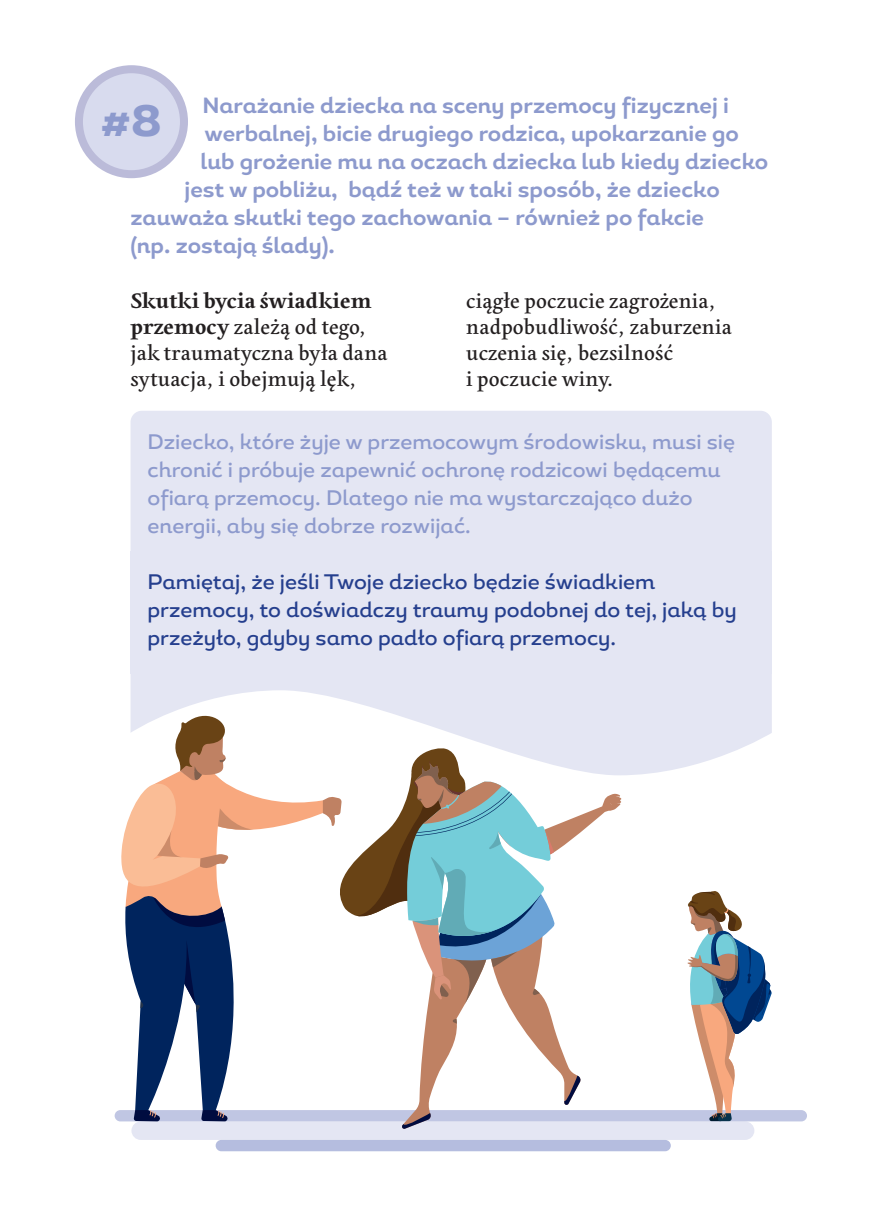
<style>
.page{position:relative;width:874px;height:1225px;background:#fff}
.page>*{position:absolute;margin:0;border:0;box-sizing:border-box;transform-origin:0 0}
.t1{font:800 44px "Magallanes";color:#8d9acd}
.t2{font:700 22px "Magallanes";color:#8d9acd}
.t3{font:22px/26px "Edita";letter-spacing:.01em;color:#231f20}
.t4{font:500 21px/28px "Magallanes";color:#8d9acd}
.t5{font:500 21px/28px "Magallanes";color:#253f8e}
.s1{font-weight:700}
</style>
<div class="page">
<div style="left:131px;top:1121px;width:623px;height:19px;background:#e4e6f3;border-radius:9px"></div>
<div style="left:215px;top:1140px;width:455px;height:11px;background:#b5bddf;border-radius:6px"></div>
<div style="left:115px;top:1110px;width:691px;height:11px;background:#c0c6e3;border-radius:6px"></div>
<div style="left:130px;top:411px;width:641px;height:140px;background:#e4e6f3"></div>
<div style="left:130px;top:551px;width:641px;height:122px;background:#e4e6f3"></div>
<svg style="left:130px;top:673px;width:641px;height:102px;background:#e7e9f4"></svg>
<div style="left:79px;top:69px;width:105px;height:105px;background:#d8dbee;border-radius:50%"></div>
<div style="left:75px;top:65px;width:113px;height:113px;border:8px solid #bbbbd9;border-radius:50%"></div>
<svg style="left:687px;top:891px;width:84px;height:230px"></svg>
<svg style="left:121px;top:707px;width:500px;height:422px"></svg>
<p class="t2" style="left:202px;top:91px;width:527px">Narażanie dziecka na sceny przemocy fizycznej i</p>
<p class="t2" style="left:204px;top:119px;width:535px">werbalnej, bicie drugiego rodzica, upokarzanie go</p>
<p class="t2" style="left:200px;top:147px;width:569px">lub grożenie mu na oczach dziecka lub kiedy dziecko</p>
<p class="t2" style="left:184px;top:175px;width:536px">jest w pobliżu, bądź też w taki sposób, że dziecko</p>
<p class="t2" style="left:130px;top:203px;width:574px">zauważa skutki tego zachowania – również po fakcie</p>
<p class="t2" style="left:130px;top:231px;width:206px">(np. zostają ślady).</p>
<p class="t3" style="left:130px;top:288px;width:258px"><span class="s1">Skutki bycia świadkiem przemocy</span> zależą od tego, jak traumatyczna była dana sytuacja, i obejmują lęk,</p>
<p class="t3" style="left:466px;top:288px;width:267px">ciągłe poczucie zagrożenia, nadpobudliwość, zaburzenia uczenia się, bezsilność<br>i poczucie winy.</p>
<h1 class="t1" style="left:100px;top:93px;width:63px">#8</h1>
<p class="t4" style="left:147px;top:428px;width:588px">Dziecko, które żyje w przemocowym środowisku, musi się chronić i próbuje zapewnić ochronę rodzicowi będącemu ofiarą przemocy. Dlatego nie ma wystarczająco dużo energii, aby się dobrze rozwijać.</p>
<p class="t5" style="left:147px;top:568px;width:590px">Pamiętaj, że jeśli Twoje dziecko będzie świadkiem przemocy, to doświadczy traumy podobnej do tej, jaką by przeżyło, gdyby samo padło ofiarą przemocy.</p>
</div>
